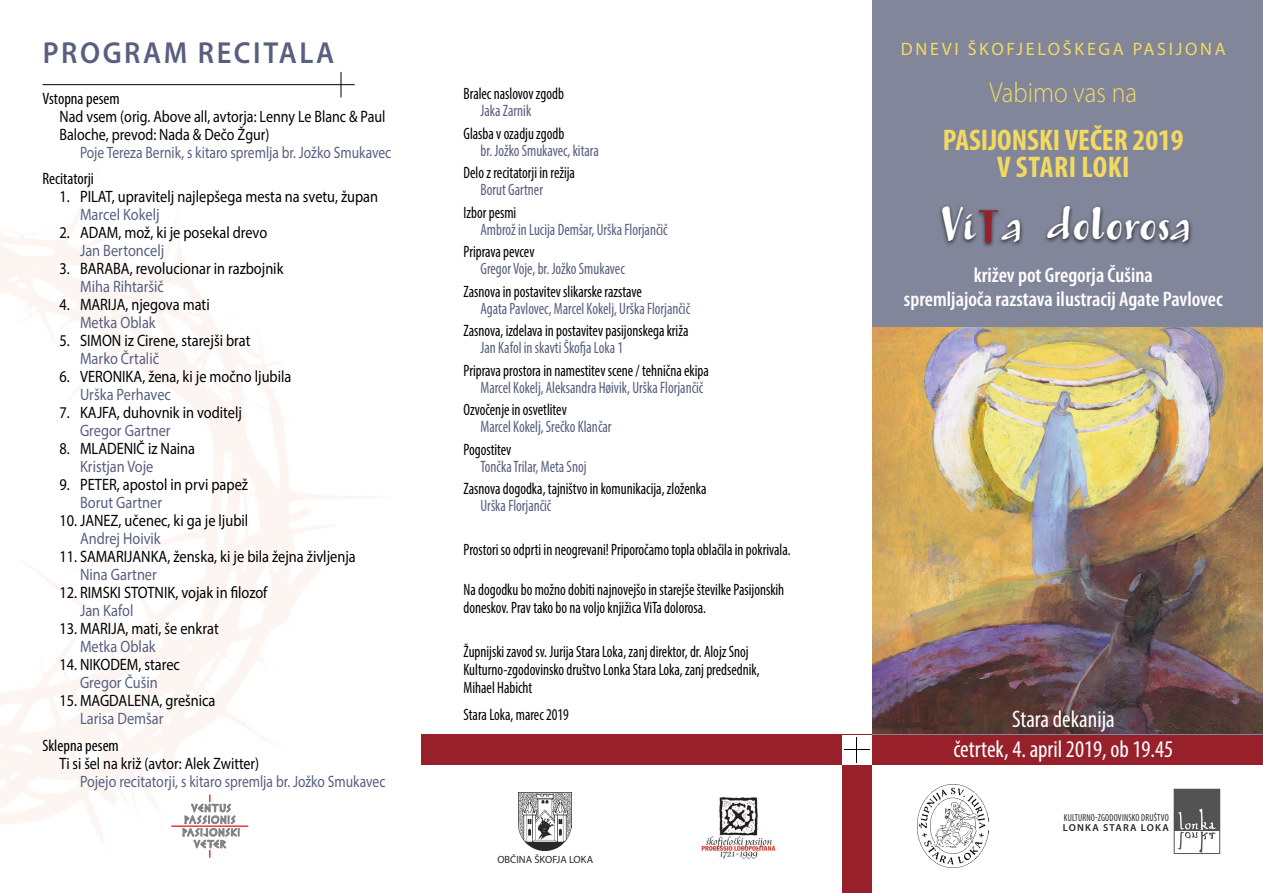
<style>
.page{position:relative;width:1263px;height:893px;background:#fff}
.page>*{position:absolute;margin:0;border:0;box-sizing:border-box;transform-origin:0 0}
.Navaden{font:45px "Bambusa Pro Basic";letter-spacing:.03em;color:#fff}
.t1{font:600 30.45px "Myriad Pro";letter-spacing:.09em;color:#585f7f;scale:.93 1}
.Navaden-2{font:700 condensed 30px/27px "Myriad Pro";color:#f2da62;text-align:center}
.t2{font:300 28.5px "Myriad Pro";color:#f2da62;scale:.9 1}
.Navaden-3{font:condensed 24px "Myriad Pro";color:#fff}
.Navaden-4{font:600 condensed 21px "Myriad Pro";color:#fff}
.t3{font:18px "Myriad Pro";letter-spacing:.15em;color:#f2da62}
.Kolofon_osebe{font:16.5px "Myriad Pro";color:#000;scale:.87 1}
._16_o_avtorju{font:condensed 16.5px/18px "Myriad Pro";color:#000;scale:.9 1}
.Zadaj_naslov{font:condensed 16.5px "Myriad Pro";color:#000;scale:.9 1}
.osebe_postranske{font:condensed 16.5px "Myriad Pro";color:#585f7f;scale:.9 1}
.Kolofon_osebe-2{font:16.5px "Myriad Pro";color:#585f7f;scale:.87 1}
.Kolofon_osebe-3{font:16.5px/18px "Myriad Pro";color:#000;scale:.85 1}
.Kolofon_osebe-4{font:16.5px "Myriad Pro";color:#585f7f;scale:.85 1}
.Kolofon_osebe-5{font:16.5px "Myriad Pro";color:#585f7f;scale:.82 1}
.osebe{font:condensed 16.5px "Myriad Pro";color:#000}
.t4{font:10.5px "Myriad Pro";color:#292829}
.t5{font:condensed 10.2px "Myriad Pro";letter-spacing:.02em;color:#292829;scale:.9 1}
.t6{font:600 10.2px "Myriad Pro";letter-spacing:.12em;color:#292829}
.t7{font:9.75px/11.7px "Diogenes";letter-spacing:.15em;color:#808285;text-align:center}
.s1{color:#97202b}
</style>
<div class="page">
<div style="left:871px;top:0;width:392px;height:764px;background:#82869a"></div>
<img style="left:871px;top:327px;width:392px;height:407px">
<img style="left:0;top:180px;width:442px;height:678px">
<div style="left:421px;top:735px;width:450px;height:158px;background:#97202b"></div>
<div style="left:413px;top:764px;width:429px;height:129px;background:#fff"></div>
<img style="left:518px;top:792px;width:54px;height:58px">
<svg style="left:341px;top:72px;width:1px;height:25px"></svg>
<hr style="left:43px;top:84px;width:312px;height:1px;background:#000">
<div style="left:871px;top:735px;width:392px;height:29px;background:#97202b"></div>
<div style="left:842px;top:735px;width:29px;height:29px;background:#fff"></div>
<svg style="left:844px;top:737px;width:25px;height:25px"></svg>
<img style="left:917px;top:784px;width:72px;height:84px">
<img style="left:701px;top:797px;width:75px;height:62px">
<div style="left:938px;top:204px;width:255px;height:45px;background:#000;opacity:.75"></div>
<div style="left:1174px;top:789px;width:46px;height:65px;border:1px solid #292829"></div>
<div style="left:1174px;top:789px;width:46px;height:42px;background:#535353"></div>
<svg style="left:1177px;top:809px;width:39px;height:44px"></svg>
<hr style="left:172px;top:825px;width:76px;height:2px;background:#ed1d24">
<svg style="left:182px;top:795px;width:58px;height:62px"></svg>
<p class="t1" style="left:43px;top:34px;width:315px">PROGRAM RECITALA</p>
<p class="osebe" style="left:43px;top:89px;width:79px">Vstopna pesem</p>
<p class="Kolofon_osebe-3" style="left:60px;top:107px;width:385px">Nad vsem (orig. Above all, avtorja: Lenny Le Blanc &amp; Paul<br>Baloche, prevod: Nada &amp; Dečo Žgur)</p>
<p class="Kolofon_osebe-5" style="left:80px;top:143px;width:381px">Poje Tereza Bernik, s kitaro spremlja br. Jožko Smukavec</p>
<p class="osebe" style="left:43px;top:169px;width:53px">Recitatorji</p>
<p class="Kolofon_osebe" style="left:60px;top:187px;width:368px">1. PILAT, upravitelj najlepšega mesta na svetu, župan</p>
<p class="Kolofon_osebe-2" style="left:80px;top:205px;width:93px">Marcel Kokelj</p>
<p class="Kolofon_osebe" style="left:60px;top:223px;width:240px">2. ADAM, mož, ki je posekal drevo</p>
<p class="Kolofon_osebe-2" style="left:80px;top:241px;width:98px">Jan Bertoncelj</p>
<p class="Kolofon_osebe" style="left:60px;top:259px;width:259px">3. BARABA, revolucionar in razbojnik</p>
<p class="Kolofon_osebe-2" style="left:80px;top:277px;width:98px">Miha Rihtaršič</p>
<p class="Kolofon_osebe" style="left:60px;top:295px;width:174px">4. MARIJA, njegova mati</p>
<p class="Kolofon_osebe-2" style="left:80px;top:313px;width:88px">Metka Oblak</p>
<p class="Kolofon_osebe" style="left:60px;top:331px;width:221px">5. SIMON iz Cirene, starejši brat</p>
<p class="Kolofon_osebe-2" style="left:80px;top:349px;width:92px">Marko Črtalič</p>
<p class="Kolofon_osebe" style="left:60px;top:367px;width:268px">6. VERONIKA, žena, ki je močno ljubila</p>
<p class="Kolofon_osebe-2" style="left:80px;top:385px;width:106px">Urška Perhavec</p>
<p class="Kolofon_osebe" style="left:60px;top:403px;width:211px">7. KAJFA, duhovnik in voditelj</p>
<p class="Kolofon_osebe-2" style="left:80px;top:421px;width:106px">Gregor Gartner</p>
<p class="Kolofon_osebe" style="left:60px;top:439px;width:157px">8. MLADENIČ iz Naina</p>
<p class="Kolofon_osebe-2" style="left:80px;top:457px;width:86px">Kristjan Voje</p>
<p class="Kolofon_osebe" style="left:60px;top:475px;width:218px">9. PETER, apostol in prvi papež</p>
<p class="Kolofon_osebe-2" style="left:80px;top:493px;width:96px">Borut Gartner</p>
<p class="Kolofon_osebe" style="left:60px;top:511px;width:218px">10. JANEZ, učenec, ki ga je ljubil</p>
<p class="Kolofon_osebe-2" style="left:80px;top:529px;width:94px">Andrej Hoivik</p>
<p class="Kolofon_osebe" style="left:60px;top:547px;width:342px">11. SAMARIJANKA, ženska, ki je bila žejna življenja</p>
<p class="Kolofon_osebe-2" style="left:80px;top:565px;width:90px">Nina Gartner</p>
<p class="Kolofon_osebe" style="left:60px;top:583px;width:240px">12. RIMSKI STOTNIK, vojak in filozof</p>
<p class="Kolofon_osebe-2" style="left:80px;top:601px;width:63px">Jan Kafol</p>
<p class="Kolofon_osebe" style="left:60px;top:619px;width:184px">13. MARIJA, mati, še enkrat</p>
<p class="Kolofon_osebe-2" style="left:80px;top:637px;width:88px">Metka Oblak</p>
<p class="Kolofon_osebe" style="left:60px;top:655px;width:140px">14. NIKODEM, starec</p>
<p class="Kolofon_osebe-2" style="left:80px;top:673px;width:91px">Gregor Čušin</p>
<p class="Kolofon_osebe" style="left:60px;top:691px;width:181px">15. MAGDALENA, grešnica</p>
<p class="Kolofon_osebe-2" style="left:80px;top:709px;width:98px">Larisa Demšar</p>
<p class="osebe" style="left:43px;top:735px;width:78px">Sklepna pesem</p>
<p class="Kolofon_osebe-3" style="left:60px;top:754px;width:236px">Ti si šel na križ (avtor: Alek Zwitter)</p>
<p class="Kolofon_osebe-4" style="left:80px;top:771px;width:361px">Pojejo recitatorji, s kitaro spremlja br. Jožko Smukavec</p>
<p class="t7" style="left:185px;top:803px;width:52px">VENTUS<br>PASSIONIS</p>
<p class="t7" style="left:194px;top:839px;width:33px">VETER</p>
<p class="Zadaj_naslov" style="left:463px;top:84px;width:113px">Bralec naslovov zgodb</p>
<p class="osebe_postranske" style="left:480px;top:101px;width:58px">Jaka Zarnik</p>
<p class="Zadaj_naslov" style="left:463px;top:123px;width:114px">Glasba v ozadju zgodb</p>
<p class="osebe_postranske" style="left:480px;top:140px;width:133px">br. Jožko Smukavec, kitara</p>
<p class="Zadaj_naslov" style="left:463px;top:163px;width:125px">Delo z recitatorji in režija</p>
<p class="osebe_postranske" style="left:480px;top:180px;width:71px">Borut Gartner</p>
<p class="Zadaj_naslov" style="left:463px;top:202px;width:60px">Izbor pesmi</p>
<p class="osebe_postranske" style="left:480px;top:219px;width:209px">Ambrož in Lucija Demšar, Urška Florjančič</p>
<p class="Zadaj_naslov" style="left:463px;top:242px;width:80px">Priprava pevcev</p>
<p class="osebe_postranske" style="left:480px;top:259px;width:162px">Gregor Voje, br. Jožko Smukavec</p>
<p class="Zadaj_naslov" style="left:463px;top:281px;width:200px">Zasnova in postavitev slikarske razstave</p>
<p class="osebe_postranske" style="left:480px;top:298px;width:234px">Agata Pavlovec, Marcel Kokelj, Urška Florjančič</p>
<p class="Zadaj_naslov" style="left:463px;top:321px;width:251px">Zasnova, izdelava in postavitev pasijonskega križa</p>
<p class="osebe_postranske" style="left:480px;top:338px;width:160px">Jan Kafol in skavti Škofja Loka 1</p>
<p class="Zadaj_naslov" style="left:463px;top:360px;width:274px">Priprava prostora in namestitev scene / tehnična ekipa</p>
<p class="osebe_postranske" style="left:480px;top:377px;width:249px">Marcel Kokelj, Aleksandra Høivik, Urška Florjančič</p>
<p class="Zadaj_naslov" style="left:463px;top:400px;width:116px">Ozvočenje in osvetlitev</p>
<p class="osebe_postranske" style="left:480px;top:417px;width:147px">Marcel Kokelj, Srečko Klančar</p>
<p class="Zadaj_naslov" style="left:463px;top:439px;width:55px">Pogostitev</p>
<p class="osebe_postranske" style="left:480px;top:456px;width:119px">Tončka Trilar, Meta Snoj</p>
<p class="Zadaj_naslov" style="left:463px;top:479px;width:271px">Zasnova dogodka, tajništvo in komunikacija, zloženka</p>
<p class="osebe_postranske" style="left:480px;top:496px;width:80px">Urška Florjančič</p>
<p class="_16_o_avtorju" style="left:463px;top:540px;width:365px">Prostori so odprti in neogrevani! Priporočamo topla oblačila in pokrivala.</p>
<p class="_16_o_avtorju" style="left:463px;top:580px;width:358px">Na dogodku bo možno dobiti najnovejšo in starejše številke Pasijonskih doneskov. Prav tako bo na voljo knjižica ViTa dolorosa.</p>
<p class="_16_o_avtorju" style="left:463px;top:642px;width:318px">Župnijski zavod sv. Jurija Stara Loka, zanj direktor, dr. Alojz Snoj</p>
<p class="_16_o_avtorju" style="left:463px;top:660px;width:331px">Kulturno-zgodovinsko društvo Lonka Stara Loka, zanj predsednik,<br>Mihael Habicht</p>
<p class="_16_o_avtorju" style="left:463px;top:705px;width:119px">Stara Loka, marec 2019</p>
<p class="t4" style="left:497px;top:853px;width:97px">OBČINA ŠKOFJA LOKA</p>
<p class="t3" style="left:901px;top:38px;width:326px">DNEVI ŠKOFJELOŠKEGA PASIJONA</p>
<p class="t2" style="left:989px;top:75px;width:165px">Vabimo vas na</p>
<p class="Navaden-2" style="left:943px;top:126px;width:242px">PASIJONSKI VEČER 2019<br>V STARI LOKI</p>
<p class="Navaden" style="left:941px;top:197px;width:251px">Vi<span class="s1">T</span>a dolorosa</p>
<p class="Navaden-4" style="left:974px;top:264px;width:180px">križev pot Gregorja Čušina</p>
<p class="Navaden-4" style="left:904px;top:288px;width:320px">spremljajoča razstava ilustracij Agate Pavlovec</p>
<p class="Navaden-3" style="left:1012px;top:704px;width:104px">Stara dekanija</p>
<p class="Navaden-3" style="left:953px;top:734px;width:221px">četrtek, 4. april 2019, ob 19.45</p>
<p class="t5" style="left:1064px;top:811px;width:118px">KULTURNO-ZGODOVINSKO DRUŠTVO</p>
<p class="t6" style="left:1063px;top:821px;width:107px">LONKA STARA LOKA</p>
</div>
